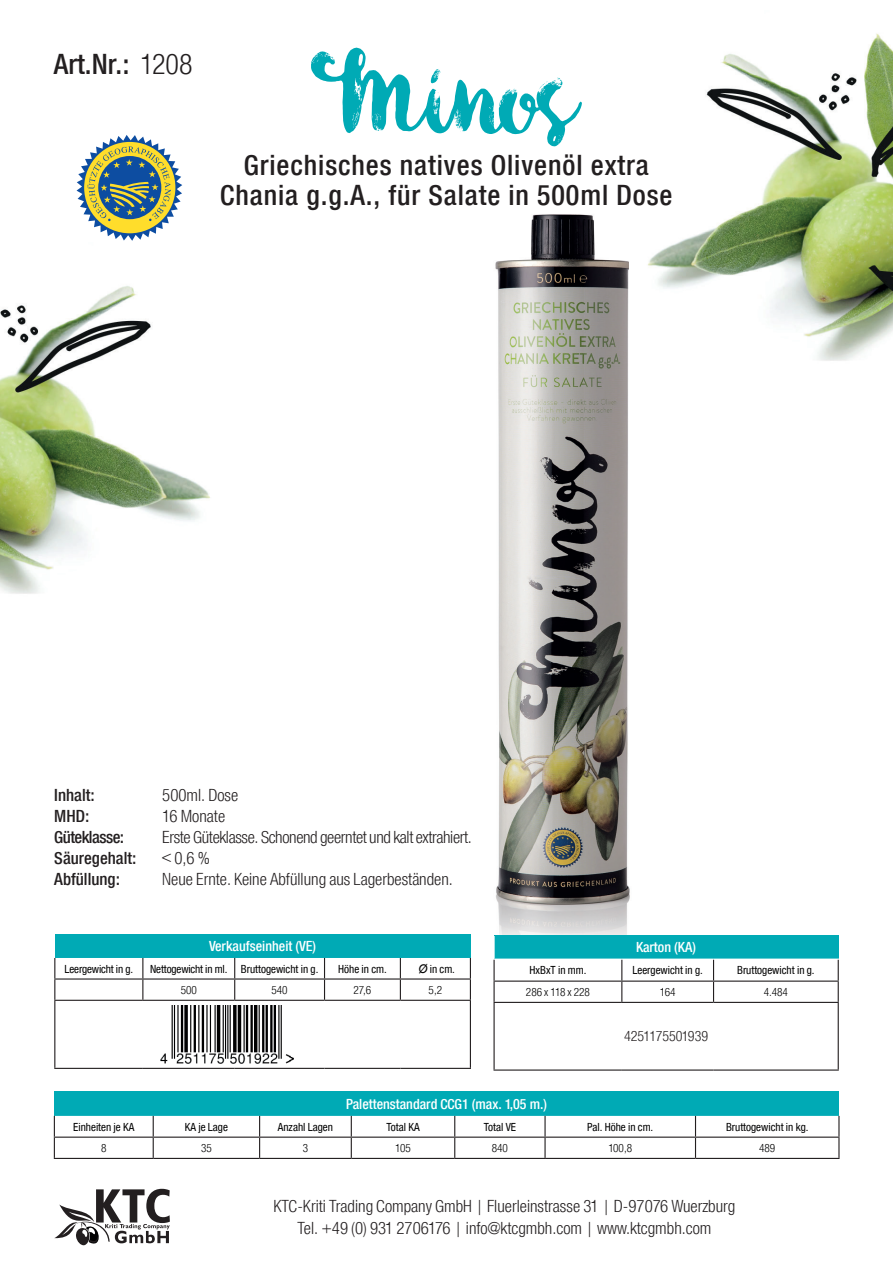
<style>
.page{position:relative;width:893px;height:1263px;background:#fff}
.page>*{position:absolute;margin:0;border:0;box-sizing:border-box;transform-origin:0 0}
.t1{font:500 30px/30px "CF Helvetica Cond";letter-spacing:.03em;color:#231f20;text-align:center}
.t2{font:300 18px/21.6px "CF Helvetica Cond";color:#231f20;text-align:center}
.t3{font:300 18px "CF Helvetica Cond";letter-spacing:-.02em;color:#231f20}
.t4{font:500 18px "CF Helvetica Cond";color:#231f20}
.t5{font:500 18px "CF Helvetica Cond";letter-spacing:-.03em;color:#231f20}
.t6{font:500 15px "CF Helvetica Cond";color:#fff}
.t7{font:300 15px "CF Helvetica Cond";color:#231f20}
.t8{font:12px "CF Helvetica Cond";color:#000001}
.t9{font:300 12px "CF Helvetica Cond";color:#000001}
.s1{font-weight:300}
.s2{font-family:"Arial";font-style:italic}
</style>
<div class="page">
<img style="left:470px;top:214px;width:160px;height:726px">
<img style="left:629px;top:33px;width:264px;height:332px">
<img style="left:0;top:286px;width:210px;height:308px">
<svg style="left:311px;top:48px;width:271px;height:98px"></svg>
<div style="left:55px;top:934px;width:415px;height:24px;background:#00aab5"></div>
<svg style="left:55px;top:958px;width:415px;height:110px"></svg>
<hr style="left:54px;top:978px;width:89px;height:1px;background:#231f20">
<svg style="left:54px;top:958px;width:1px;height:42px"></svg>
<hr style="left:143px;top:978px;width:92px;height:1px;background:#231f20">
<svg style="left:142px;top:958px;width:1px;height:42px"></svg>
<hr style="left:235px;top:978px;width:90px;height:1px;background:#231f20">
<svg style="left:234px;top:958px;width:1px;height:42px"></svg>
<hr style="left:325px;top:978px;width:75px;height:1px;background:#231f20">
<svg style="left:324px;top:958px;width:1px;height:42px"></svg>
<hr style="left:400px;top:978px;width:71px;height:1px;background:#231f20">
<hr style="left:54px;top:1000px;width:89px;height:1px;background:#231f20">
<hr style="left:54px;top:1001px;width:1px;height:67px;background:#231f20">
<hr style="left:143px;top:1000px;width:92px;height:1px;background:#231f20">
<hr style="left:235px;top:1000px;width:90px;height:1px;background:#231f20">
<hr style="left:325px;top:1000px;width:75px;height:1px;background:#231f20">
<hr style="left:54px;top:1068px;width:89px;height:1px;background:#231f20">
<hr style="left:143px;top:1068px;width:92px;height:1px;background:#231f20">
<hr style="left:235px;top:1068px;width:90px;height:1px;background:#231f20">
<hr style="left:325px;top:1068px;width:75px;height:1px;background:#231f20">
<hr style="left:400px;top:1068px;width:71px;height:1px;background:#231f20">
<svg style="left:400px;top:958px;width:1px;height:42px"></svg>
<hr style="left:400px;top:1000px;width:71px;height:1px;background:#231f20">
<svg style="left:470px;top:958px;width:1px;height:42px"></svg>
<hr style="left:470px;top:1001px;width:1px;height:67px;background:#231f20">
<div style="left:494px;top:935px;width:344px;height:24px;background:#00aab5"></div>
<hr style="left:493px;top:936px;width:2px;height:22px;background:#fff">
<hr style="left:493px;top:958px;width:129px;height:2px;background:#fff">
<hr style="left:622px;top:958px;width:91px;height:2px;background:#fff">
<hr style="left:713px;top:958px;width:126px;height:2px;background:#fff">
<hr style="left:493px;top:960px;width:2px;height:20px;background:#231f20">
<hr style="left:493px;top:980px;width:129px;height:2px;background:#231f20">
<hr style="left:493px;top:982px;width:2px;height:20px;background:#231f20">
<hr style="left:493px;top:1002px;width:129px;height:1px;background:#231f20">
<hr style="left:493px;top:1003px;width:2px;height:66px;background:#231f20">
<hr style="left:493px;top:1069px;width:129px;height:2px;background:#231f20">
<hr style="left:622px;top:1069px;width:91px;height:2px;background:#231f20">
<hr style="left:713px;top:1069px;width:126px;height:2px;background:#231f20">
<svg style="left:494px;top:959px;width:345px;height:111px"></svg>
<hr style="left:838px;top:1003px;width:1px;height:66px;background:#231f20">
<div style="left:54px;top:1092px;width:785px;height:24px;background:#00aab5"></div>
<svg style="left:54px;top:1116px;width:785px;height:42px"></svg>
<hr style="left:54px;top:1158px;width:99px;height:1px;background:#231f20">
<hr style="left:153px;top:1158px;width:107px;height:1px;background:#231f20">
<hr style="left:260px;top:1158px;width:91px;height:1px;background:#231f20">
<hr style="left:351px;top:1158px;width:104px;height:1px;background:#231f20">
<hr style="left:455px;top:1158px;width:90px;height:1px;background:#231f20">
<hr style="left:545px;top:1158px;width:150px;height:1px;background:#231f20">
<hr style="left:695px;top:1158px;width:144px;height:1px;background:#231f20">
<img style="left:161px;top:1006px;width:133px;height:57px">
<svg style="left:77px;top:135px;width:105px;height:106px"></svg>
<svg style="left:54px;top:1189px;width:116px;height:56px"></svg>
<h1 class="t1" style="left:54px;top:49px;width:140px">Art.Nr.: <span class="s1">1208</span></h1>
<h1 class="t1" style="left:220px;top:150px;width:454px">Griechisches natives Olivenöl extra<br>Chania g.g.A., für Salate in 500ml Dose</h1>
<h2 class="t4" style="left:54px;top:785px;width:42px">Inhalt:</h2>
<h2 class="t2" style="left:162px;top:784px;width:78px">500ml. Dose</h2>
<h2 class="t4" style="left:54px;top:806px;width:37px">MHD:</h2>
<h2 class="t2" style="left:162px;top:805px;width:64px">16 Monate</h2>
<h2 class="t5" style="left:54px;top:827px;width:72px">Güteklasse:</h2>
<h2 class="t3" style="left:162px;top:827px;width:311px">Erste Güteklasse. Schonend geerntet und kalt extrahiert.</h2>
<h2 class="t4" style="left:54px;top:848px;width:84px">Säuregehalt:</h2>
<h2 class="t2" style="left:162px;top:847px;width:49px">&lt; 0,6 %</h2>
<h2 class="t4" style="left:54px;top:869px;width:67px">Abfüllung:</h2>
<h2 class="t2" style="left:162px;top:868px;width:292px">Neue Ernte. Keine Abfüllung aus Lagerbeständen.</h2>
<p class="t6" style="left:209px;top:938px;width:109px">Verkaufseinheit (VE)</p>
<p class="t8" style="left:65px;top:962px;width:70px">Leergewicht in g.</p>
<p class="t8" style="left:150px;top:962px;width:170px">Nettogewicht in ml. Bruttogewicht in g.</p>
<p class="t8" style="left:338px;top:962px;width:50px">Höhe in cm.</p>
<p class="t8" style="left:418px;top:962px;width:38px"><span class="s2">Ø</span> in cm.</p>
<p class="t9" style="left:181px;top:983px;width:18px">500</p>
<p class="t9" style="left:271px;top:983px;width:18px">540</p>
<p class="t9" style="left:354px;top:983px;width:19px">27,6</p>
<p class="t9" style="left:429px;top:983px;width:15px">5,2</p>
<p class="t6" style="left:636px;top:939px;width:61px">Karton (KA)</p>
<p class="t8" style="left:530px;top:964px;width:58px">HxBxT in mm.</p>
<p class="t8" style="left:632px;top:964px;width:72px">Leergewicht in g.</p>
<p class="t8" style="left:737px;top:964px;width:79px">Bruttogewicht in g.</p>
<p class="t9" style="left:526px;top:985px;width:66px">286 x 118 x 228</p>
<p class="t9" style="left:660px;top:985px;width:17px">164</p>
<p class="t9" style="left:764px;top:985px;width:26px">4.484</p>
<p class="t7" style="left:624px;top:1028px;width:86px">4251175501939</p>
<p class="t6" style="left:346px;top:1096px;width:203px">Palettenstandard CCG1 (max. 1,05 m.)</p>
<p class="t8" style="left:73px;top:1120px;width:62px">Einheiten je KA</p>
<p class="t8" style="left:185px;top:1120px;width:45px">KA je Lage</p>
<p class="t8" style="left:278px;top:1120px;width:57px">Anzahl Lagen</p>
<p class="t8" style="left:386px;top:1120px;width:35px">Total KA</p>
<p class="t8" style="left:484px;top:1120px;width:34px">Total VE</p>
<p class="t8" style="left:587px;top:1120px;width:67px">Pal. Höhe in cm.</p>
<p class="t8" style="left:726px;top:1120px;width:84px">Bruttogewicht in kg.</p>
<p class="t9" style="left:101px;top:1141px;width:7px">8</p>
<p class="t9" style="left:201px;top:1141px;width:12px">35</p>
<p class="t9" style="left:303px;top:1141px;width:7px">3</p>
<p class="t9" style="left:395px;top:1141px;width:17px">105</p>
<p class="t9" style="left:492px;top:1141px;width:18px">840</p>
<p class="t9" style="left:608px;top:1141px;width:25px">100,8</p>
<p class="t9" style="left:759px;top:1141px;width:18px">489</p>
<h2 class="t2" style="left:273px;top:1195px;width:463px">KTC-Kriti Trading Company GmbH | Fluerleinstrasse 31 | D-97076 Wuerzburg<br>Tel. +49 (0) 931 2706176 | info@ktcgmbh.com | www.ktcgmbh.com</h2>
</div>
